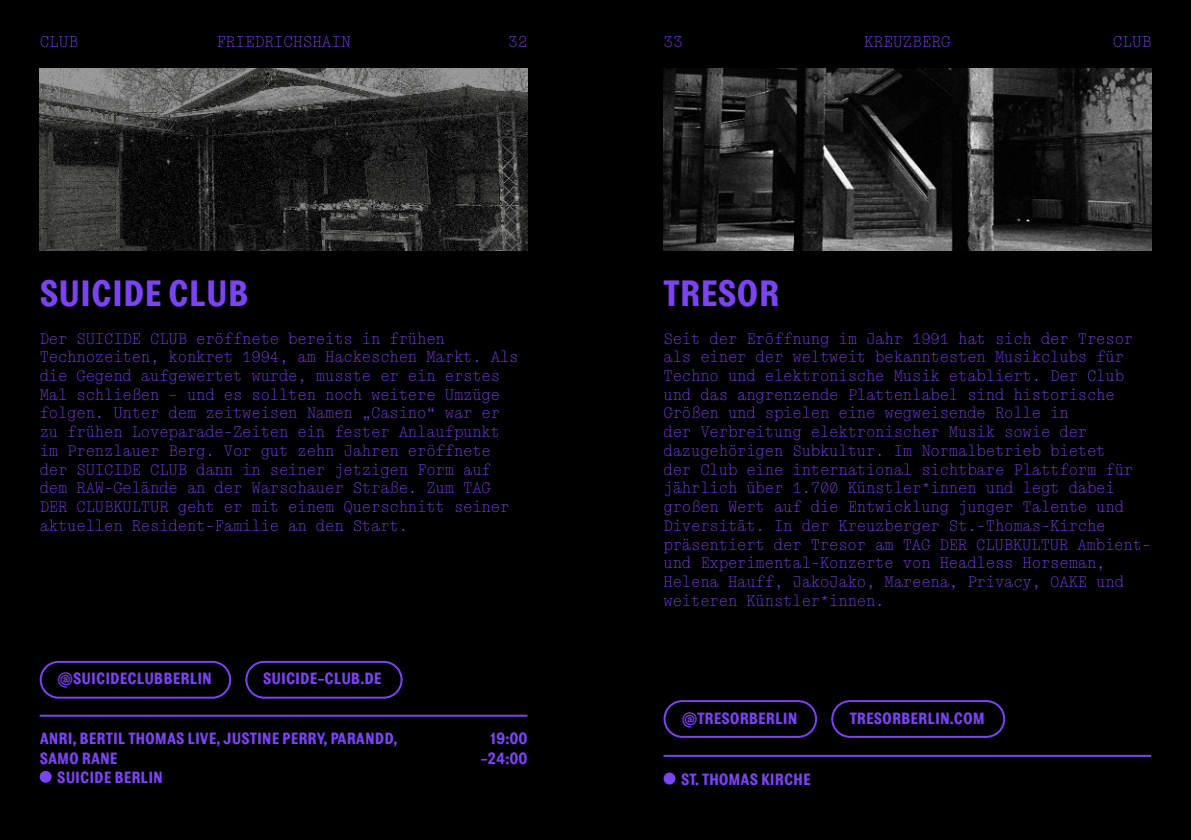
<style>
.page{position:relative;width:1191px;height:840px;background:#fff}
.page>*{position:absolute;margin:0;border:0;box-sizing:border-box;transform-origin:0 0}
.t1{font:700 36px "Topol";color:#7b44f1}
.t2{font:700 16px/19.2px "Topol";color:#7b44f1;text-align:center}
.t3{font:300 16px "ABC Simon Mono";color:#7b44f1}
.t4{font:300 15.6px/18.8px "ABC Simon Mono";letter-spacing:-.01em;color:#7b44f1}
</style>
<div class="page">
<div style="left:0;top:0;width:1191px;height:839px;background:#000"></div>
<img style="left:663px;top:68px;width:488px;height:182px">
<img style="left:40px;top:68px;width:487px;height:182px">
<div style="left:40px;top:660px;width:191px;height:38px;border:2px solid #7b44f1;border-radius:18px"></div>
<hr style="left:40px;top:714px;width:487px;height:2px;background:#7b44f1">
<div style="left:40px;top:770px;width:12px;height:12px;background:#7b44f1;border-radius:50%"></div>
<hr style="left:663px;top:754px;width:488px;height:2px;background:#7b44f1">
<div style="left:663px;top:772px;width:12px;height:12px;background:#7b44f1;border-radius:50%"></div>
<div style="left:663px;top:699px;width:154px;height:38px;border:2px solid #7b44f1;border-radius:18px"></div>
<div style="left:831px;top:699px;width:174px;height:38px;border:2px solid #7b44f1;border-radius:18px"></div>
<div style="left:245px;top:660px;width:157px;height:38px;border:2px solid #7b44f1;border-radius:18px"></div>
<p class="t3" style="left:40px;top:31px;width:40px">CLUB</p>
<p class="t3" style="left:216px;top:31px;width:136px">FRIEDRICHSHAIN</p>
<p class="t3" style="left:864px;top:31px;width:88px">KREUZBERG</p>
<p class="t3" style="left:1112px;top:31px;width:40px">CLUB</p>
<p class="t3" style="left:508px;top:31px;width:21px">32</p>
<p class="t3" style="left:663px;top:31px;width:21px">33</p>
<h1 class="t1" style="left:40px;top:270px;width:211px">SUICIDE CLUB</h1>
<p class="t4" style="left:40px;top:329px;width:480px">Der SUICIDE CLUB eröffnete bereits in frühen Technozeiten, konkret 1994, am Hackeschen Markt. Als die Gegend aufgewertet wurde, musste er ein erstes Mal schließen – und es sollten noch weitere Umzüge folgen. Unter dem zeitweisen Namen „Casino“ war er zu frühen Loveparade-Zeiten ein fester Anlaufpunkt im Prenzlauer Berg. Vor gut zehn Jahren eröffnete der SUICIDE CLUB dann in seiner jetzigen Form auf dem RAW-Gelände an der Warschauer Straße. Zum TAG DER CLUBKULTUR geht er mit einem Querschnitt seiner aktuellen Resident-Familie an den Start.</p>
<p class="t2" style="left:57px;top:668px;width:156px">@SUICIDECLUBBERLIN</p>
<p class="t2" style="left:263px;top:668px;width:120px">SUICIDE-CLUB.DE</p>
<p class="t2" style="left:40px;top:728px;width:359px">ANRI, BERTIL THOMAS LIVE, JUSTINE PERRY, PARANDD,</p>
<p class="t2" style="left:40px;top:747px;width:79px">SAMO RANE</p>
<p class="t2" style="left:57px;top:766px;width:107px">SUICIDE BERLIN</p>
<p class="t2" style="left:481px;top:728px;width:48px">19:00 -24:00</p>
<h1 class="t1" style="left:663px;top:270px;width:117px">TRESOR</h1>
<p class="t4" style="left:663px;top:329px;width:489px">Seit der Eröffnung im Jahr 1991 hat sich der Tresor als einer der weltweit bekanntesten Musikclubs für Techno und elektronische Musik etabliert. Der Club und das angrenzende Plattenlabel sind historische Größen und spielen eine wegweisende Rolle in<br>der Verbreitung elektronischer Musik sowie der dazugehörigen Subkultur. Im Normalbetrieb bietet<br>der Club eine international sichtbare Plattform für jährlich über 1.700 Künstler*innen und legt dabei großen Wert auf die Entwicklung junger Talente und Diversität. In der Kreuzberger St.-Thomas-Kirche präsentiert der Tresor am TAG DER CLUBKULTUR Ambient&shy;und Experimental-Konzerte von Headless Horseman, Helena Hauff, JakoJako, Mareena, Privacy, OAKE und weiteren Künstler*innen.</p>
<p class="t2" style="left:681px;top:707px;width:117px">@TRESORBERLIN</p>
<p class="t2" style="left:849px;top:707px;width:137px">TRESORBERLIN.COM</p>
<p class="t2" style="left:681px;top:768px;width:131px">ST. THOMAS KIRCHE</p>
</div>
